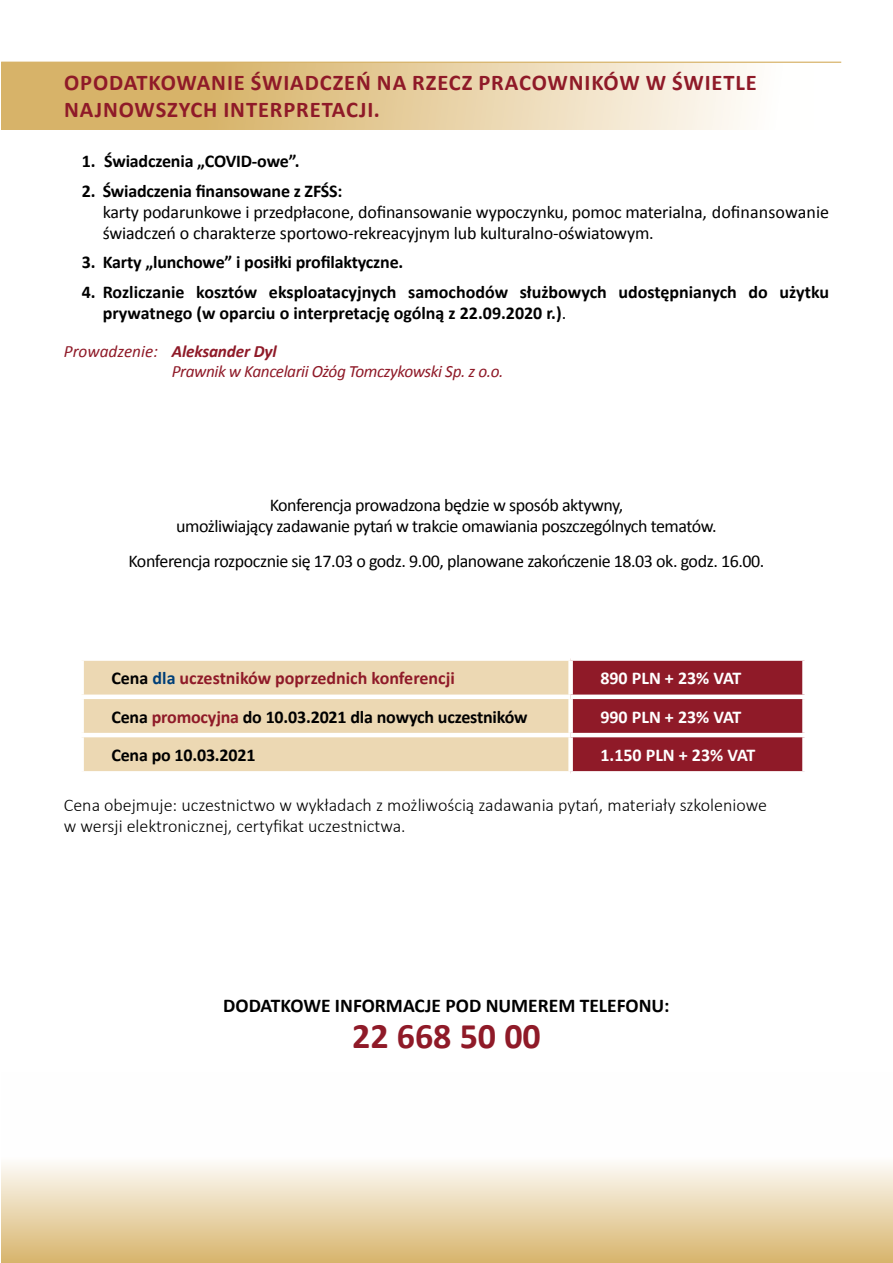
<style>
.page{position:relative;width:893px;height:1263px;background:#fff}
.page>*{position:absolute;margin:0;border:0;box-sizing:border-box;transform-origin:0 0}
.t1{font:700 36px "Calibri";color:#8f1a28}
.t2{font:700 22.5px/27px "Calibri";letter-spacing:.04em;color:#8f1a28}
.t3{font:700 19.5px "Calibri";color:#000}
.t4{font:18px/21px "Calibri";letter-spacing:-.025em;color:#000}
.t5{font:700 18px/21px "Calibri";letter-spacing:-.01em;color:#000}
.t6{font:300 18px/21px "Calibri";color:#000}
.t7{font:700 18px "Calibri";color:#fff}
.t8{font:700 18px "Calibri";color:#8f1a28}
.t9{font:italic 17.25px/20.7px "Calibri";letter-spacing:-.025em;color:#8f1a28}
.s1{font-weight:400}
.s2{font-weight:700}
.s3{color:#000}
.s4{color:#003f78}
.s5{color:#8f1a28}
</style>
<div class="page">
<svg style="left:1px;top:1163px;width:892px;height:100px;background:#e9d6af"></svg>
<svg style="left:1px;top:63px;width:751px;height:66px;background:#e5cc9b"></svg>
<hr style="left:1px;top:62px;width:840px;height:1px;background:#d7b369">
<div style="left:84px;top:661px;width:484px;height:110px;background:#ecd8b3"></div>
<div style="left:573px;top:661px;width:229px;height:110px;background:#8f1a28"></div>
<div style="left:79px;top:694px;width:492px;height:5px;background:#fff"></div>
<div style="left:571px;top:694px;width:236px;height:5px;background:#fff"></div>
<hr style="left:79px;top:733px;width:492px;height:4px;background:#fff">
<hr style="left:571px;top:733px;width:236px;height:4px;background:#fff">
<p class="t2" style="left:64px;top:67px;width:694px">OPODATKOWANIE ŚWIADCZEŃ NA RZECZ PRACOWNIKÓW W ŚWIETLE<br>NAJNOWSZYCH INTERPRETACJI.</p>
<p class="t5" style="left:82px;top:150px;width:219px">1. Świadczenia „COVID-owe”.</p>
<p class="t5" style="left:82px;top:179px;width:262px">2. Świadczenia finansowane z ZFŚS:</p>
<p class="t4" style="left:103px;top:200px;width:728px">karty podarunkowe i przedpłacone, dofinansowanie wypoczynku, pomoc materialna, dofinansowanie świadczeń o charakterze sportowo-rekreacyjnym lub kulturalno-oświatowym.</p>
<p class="t5" style="left:82px;top:251px;width:323px">3. Karty „lunchowe” i posiłki profilaktyczne.</p>
<p class="t5" style="left:103px;top:280px;width:728px;text-indent:-21px">4. Rozliczanie kosztów eksploatacyjnych samochodów służbowych udostępnianych do użytku prywatnego (w oparciu o interpretację ogólną z 22.09.2020 r.)<span class="s1">.</span></p>
<p class="t9" style="left:172px;top:340px;width:333px;text-indent:-108px">Prowadzenie: <span class="s2">Aleksander Dyl<br></span>Prawnik w Kancelarii Ożóg Tomczykowski Sp. z o.o.</p>
<p class="t4" style="left:176px;top:494px;width:542px;text-align:center">Konferencja prowadzona będzie w sposób aktywny,<br>umożliwiający zadawanie pytań w trakcie omawiania poszczególnych tematów.</p>
<p class="t4" style="left:128px;top:549px;width:637px">Konferencja rozpocznie się 17.03 o godz. 9.00, planowane zakończenie 18.03 ok. godz. 16.00.</p>
<p class="t8" style="left:111px;top:667px;width:345px"><span class="s3">Cena</span> <span class="s4">dla</span> uczestników poprzednich konferencji</p>
<p class="t7" style="left:600px;top:667px;width:143px">890 PLN + 23% VAT</p>
<p class="t5" style="left:111px;top:705px;width:418px">Cena <span class="s5">promocyjna</span> do 10.03.2021 dla nowych uczestników</p>
<p class="t7" style="left:600px;top:705px;width:143px">990 PLN + 23% VAT</p>
<p class="t5" style="left:111px;top:744px;width:146px">Cena po 10.03.2021</p>
<p class="t7" style="left:600px;top:744px;width:157px">1.150 PLN + 23% VAT</p>
<p class="t6" style="left:64px;top:794px;width:705px">Cena obejmuje: uczestnictwo w wykładach z możliwością zadawania pytań, materiały szkoleniowe w wersji elektronicznej, certyfikat uczestnictwa.</p>
<p class="t3" style="left:223px;top:993px;width:448px">DODATKOWE INFORMACJE POD NUMEREM TELEFONU:</p>
<h1 class="t1" style="left:352px;top:1013px;width:190px">22 668 50 00</h1>
</div>
